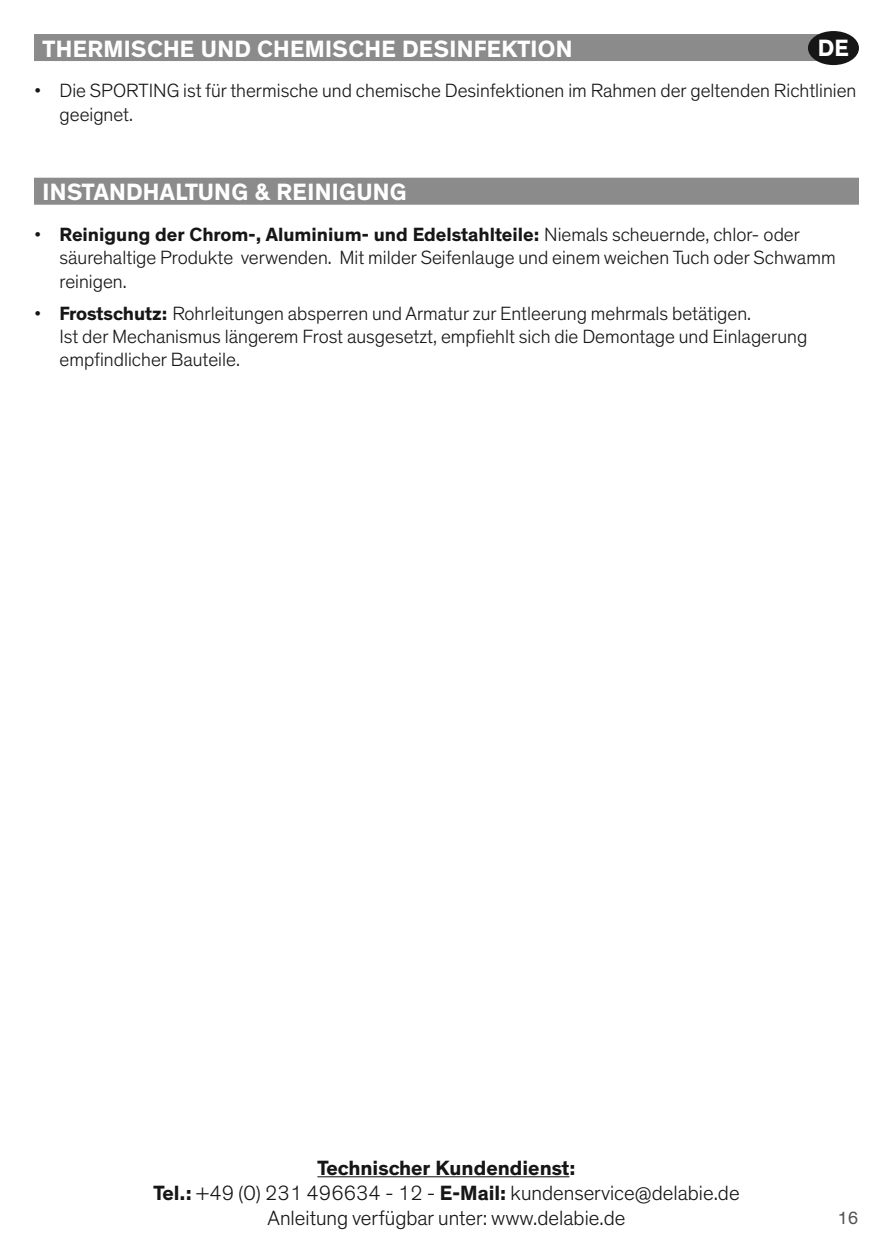
<style>
.page{position:relative;width:893px;height:1259px;background:#fff}
.page>*{position:absolute;margin:0;border:0;box-sizing:border-box;transform-origin:0 0}
.t1{font:700 24px "Theinhardt";letter-spacing:.015em;color:#fff}
.t2{font:300 21px/25.2px "Theinhardt";color:#161616;text-align:center}
.t3{font:300 19.5px/23.4px "Theinhardt";color:#161616}
.t4{font:18px "Theinhardt";color:#515151}
.s1{font-weight:700}
</style>
<div class="page">
<div style="left:34px;top:34px;width:808px;height:27px;background:#8b8b8b"></div>
<div style="left:34px;top:178px;width:825px;height:27px;background:#8b8b8b"></div>
<div style="left:808px;top:31px;width:51px;height:34px;background:#161616;border-radius:50%"></div>
<hr style="left:317px;top:1176px;width:252px;height:1px;background:#161616">
<p class="t1" style="left:818px;top:40px;width:32px">DE</p>
<p class="t1" style="left:43px;top:40px;width:531px">THERMISCHE UND CHEMISCHE DESINFEKTION</p>
<p class="t3" style="left:60px;top:79px;width:798px;text-indent:-26px">• Die SPORTING ist für thermische und chemische Desinfektionen im Rahmen der geltenden Richtlinien geeignet.</p>
<p class="t1" style="left:43px;top:184px;width:366px">INSTANDHALTUNG &amp; REINIGUNG</p>
<p class="t3" style="left:60px;top:223px;width:778px;text-indent:-26px">• <span class="s1">Reinigung der Chrom-, Aluminium- und Edelstahlteile:</span> Niemals scheuernde, chlor- oder säurehaltige Produkte verwenden. Mit milder Seifenlauge und einem weichen Tuch oder Schwamm reinigen.</p>
<p class="t3" style="left:60px;top:301px;width:749px;text-indent:-26px">• <span class="s1">Frostschutz:</span> Rohrleitungen absperren und Armatur zur Entleerung mehrmals betätigen.<br>Ist der Mechanismus längerem Frost ausgesetzt, empfiehlt sich die Demontage und Einlagerung empfindlicher Bauteile.</p>
<p class="t2" style="left:153px;top:1155px;width:588px"><span class="s1">Technischer Kundendienst:<br>Tel.:</span> +49 (0) 231 496634 - 12 - <span class="s1">E-Mail:</span> kundenservice@delabie.de<br>Anleitung verfügbar unter: www.delabie.de</p>
<p class="t4" style="left:837px;top:1207px;width:23px">16</p>
</div>
